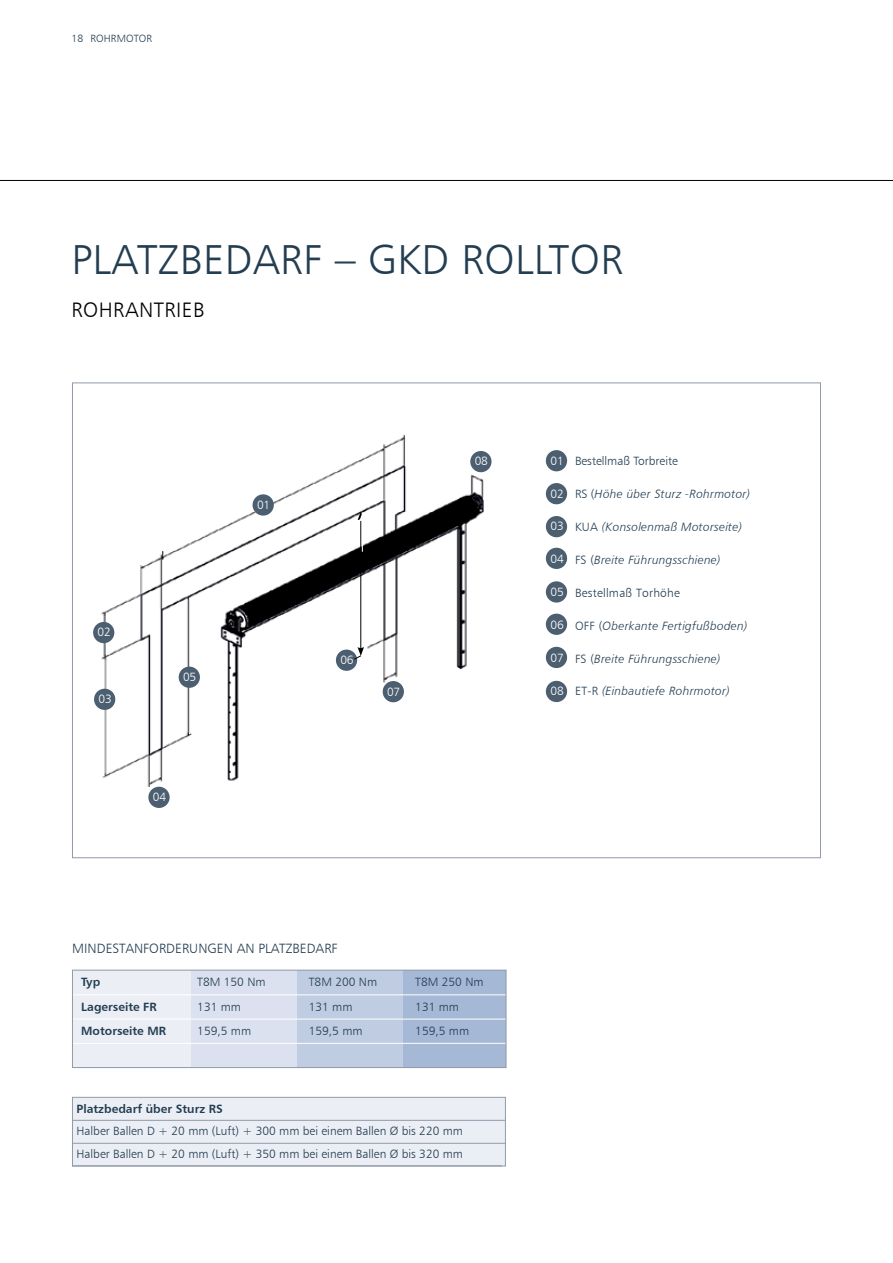
<style>
.page{position:relative;width:893px;height:1263px;background:#fff}
.page>*{position:absolute;margin:0;border:0;box-sizing:border-box;transform-origin:0 0}
.t1{font:42px "Humanist 777 BT Light B";letter-spacing:.01em;color:#233d51}
.t2{font:21px "Humanist 777 BT Light B";letter-spacing:.02em;color:#000}
.t3{font:13.5px "Humanist 777 BT Light B";color:#233d51}
.t4{font:12px/22.5px "Humanist 777 BT Light B";color:#233d51}
.t5{font:12px "Humanist 777 BT Light Italic B";letter-spacing:.02em;color:#233d51}
.t6{font:12px/24.8px "Humanist 777 BT Bold B";color:#233d51}
.t7{font:12px "Humanist 777 BT Light B";letter-spacing:-.01em;color:#fff}
.t8{font:12px "Humanist 777 BT Light B";letter-spacing:.02em;color:#233d51}
.t9{font:10.5px "Humanist 777 BT Light B";letter-spacing:.01em;color:#233d51}
.s1{font-family:"Humanist 777 BT Light B"}
</style>
<div class="page">
<hr style="left:0;top:180px;width:893px;height:1px;background:#000">
<div style="left:73px;top:970px;width:118px;height:97px;background:#ebeef5"></div>
<div style="left:191px;top:970px;width:106px;height:97px;background:#dbe1ee"></div>
<div style="left:297px;top:970px;width:107px;height:97px;background:#bfcce1"></div>
<div style="left:404px;top:970px;width:102px;height:97px;background:#a5b8d5"></div>
<hr style="left:72px;top:994px;width:434px;height:1px;background:#fff">
<hr style="left:72px;top:1019px;width:434px;height:1px;background:#fff">
<hr style="left:72px;top:1043px;width:434px;height:1px;background:#fff">
<img style="left:93px;top:435px;width:397px;height:351px">
<div style="left:546px;top:450px;width:21px;height:21px;background:#4c5f71;border-radius:50%"></div>
<div style="left:253px;top:494px;width:21px;height:22px;background:#4c5f71;border-radius:50%"></div>
<div style="left:546px;top:483px;width:21px;height:21px;background:#4c5f71;border-radius:50%"></div>
<div style="left:546px;top:516px;width:21px;height:21px;background:#4c5f71;border-radius:50%"></div>
<div style="left:546px;top:548px;width:21px;height:21px;background:#4c5f71;border-radius:50%"></div>
<div style="left:546px;top:581px;width:21px;height:22px;background:#4c5f71;border-radius:50%"></div>
<div style="left:546px;top:614px;width:21px;height:21px;background:#4c5f71;border-radius:50%"></div>
<div style="left:546px;top:647px;width:21px;height:21px;background:#4c5f71;border-radius:50%"></div>
<div style="left:546px;top:681px;width:21px;height:21px;background:#4c5f71;border-radius:50%"></div>
<div style="left:93px;top:622px;width:21px;height:21px;background:#4c5f71;border-radius:50%"></div>
<div style="left:94px;top:689px;width:21px;height:21px;background:#4c5f71;border-radius:50%"></div>
<div style="left:148px;top:787px;width:22px;height:21px;background:#4c5f71;border-radius:50%"></div>
<div style="left:179px;top:666px;width:21px;height:22px;background:#4c5f71;border-radius:50%"></div>
<div style="left:336px;top:649px;width:21px;height:22px;background:#4c5f71;border-radius:50%"></div>
<div style="left:383px;top:681px;width:21px;height:21px;background:#4c5f71;border-radius:50%"></div>
<div style="left:470px;top:451px;width:22px;height:21px;background:#4c5f71;border-radius:50%"></div>
<hr style="left:361px;top:518px;width:1px;height:131px;background:#000">
<svg style="left:354px;top:647px;width:10px;height:13px"></svg>
<hr style="left:362px;top:519px;width:1px;height:33px;background:#fff">
<svg style="left:358px;top:511px;width:8px;height:11px"></svg>
<div style="left:72px;top:1097px;width:434px;height:69px;background:#ebeef5;border:1px solid #909aa9"></div>
<hr style="left:72px;top:1120px;width:433px;height:1px;background:#909aa9">
<hr style="left:72px;top:1143px;width:434px;height:1px;background:#909aa9">
<hr style="left:72px;top:1165px;width:430px;height:1px;background:#909aa9">
<div style="left:72px;top:970px;width:434px;height:98px;border:1px solid #909aa9"></div>
<p class="t9" style="left:72px;top:32px;width:82px">18 ROHRMOTOR</p>
<h1 class="t1" style="left:71px;top:234px;width:553px">PLATZBEDARF – GKD ROLLTOR</h1>
<h2 class="t2" style="left:71px;top:297px;width:134px">ROHRANTRIEB</h2>
<p class="t7" style="left:98px;top:625px;width:15px">02</p>
<p class="t7" style="left:99px;top:692px;width:15px">03</p>
<p class="t7" style="left:183px;top:669px;width:15px">05</p>
<p class="t7" style="left:153px;top:790px;width:15px">04</p>
<p class="t7" style="left:257px;top:497px;width:15px">01</p>
<p class="t7" style="left:340px;top:652px;width:15px">06</p>
<p class="t7" style="left:387px;top:684px;width:15px">07</p>
<p class="t3" style="left:72px;top:940px;width:267px">MINDESTANFORDERUNGEN AN PLATZBEDARF</p>
<p class="t7" style="left:475px;top:454px;width:15px">08</p>
<p class="t6" style="left:81px;top:969px;width:86px">Typ<br>Lagerseite FR<br>Motorseite MR</p>
<p class="t4" style="left:197px;top:970px;width:70px">T8M 150 Nm</p>
<p class="t4" style="left:309px;top:970px;width:70px">T8M 200 Nm</p>
<p class="t4" style="left:415px;top:970px;width:70px">T8M 250 Nm</p>
<p class="t4" style="left:197px;top:995px;width:45px">131 mm</p>
<p class="t4" style="left:309px;top:995px;width:45px">131 mm</p>
<p class="t4" style="left:415px;top:995px;width:45px">131 mm</p>
<p class="t4" style="left:197px;top:1020px;width:55px">159,5 mm</p>
<p class="t4" style="left:309px;top:1020px;width:55px">159,5 mm</p>
<p class="t4" style="left:415px;top:1020px;width:55px">159,5 mm</p>
<p class="t6" style="left:77px;top:1096px;width:148px">Platzbedarf über Sturz RS</p>
<p class="t4" style="left:77px;top:1120px;width:388px">Halber Ballen D + 20 mm (Luft) + 300 mm bei einem Ballen Ø bis 220 mm<br>Halber Ballen D + 20 mm (Luft) + 350 mm bei einem Ballen Ø bis 320 mm</p>
<p class="t7" style="left:551px;top:453px;width:15px">01</p>
<p class="t7" style="left:551px;top:486px;width:15px">02</p>
<p class="t7" style="left:551px;top:519px;width:15px">03</p>
<p class="t7" style="left:551px;top:552px;width:15px">04</p>
<p class="t7" style="left:551px;top:585px;width:15px">05</p>
<p class="t7" style="left:551px;top:617px;width:15px">06</p>
<p class="t7" style="left:551px;top:650px;width:15px">07</p>
<p class="t7" style="left:551px;top:683px;width:15px">08</p>
<p class="t4" style="left:575px;top:450px;width:104px">Bestellmaß Torbreite</p>
<p class="t5" style="left:575px;top:487px;width:177px"><span class="s1">RS (</span>Höhe über Sturz -Rohrmotor)</p>
<p class="t5" style="left:575px;top:519px;width:169px"><span class="s1">KUA</span> (Konsolenmaß Motorseite)</p>
<p class="t5" style="left:575px;top:552px;width:147px"><span class="s1">FS (</span>Breite Führungsschiene)</p>
<p class="t8" style="left:575px;top:585px;width:106px">Bestellmaß Torhöhe</p>
<p class="t5" style="left:575px;top:618px;width:174px"><span class="s1">OFF (</span>Oberkante Fertigfußboden)</p>
<p class="t5" style="left:575px;top:651px;width:147px"><span class="s1">FS (</span>Breite Führungsschiene)</p>
<p class="t5" style="left:575px;top:684px;width:156px"><span class="s1">ET-R</span> (Einbautiefe Rohrmotor)</p>
</div>
